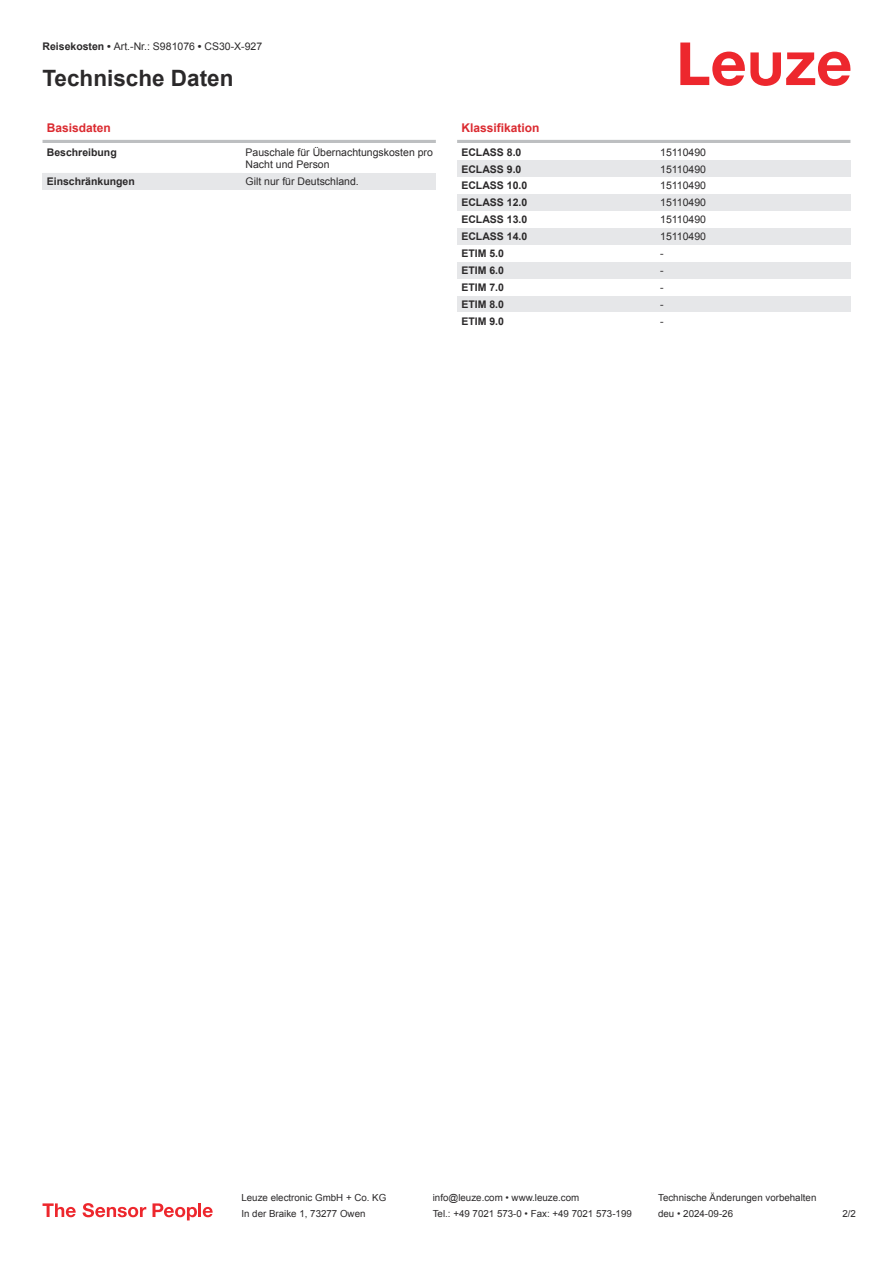
<style>
.page{position:relative;width:893px;height:1263px;background:#fff}
.page>*{position:absolute;margin:0;border:0;box-sizing:border-box;transform-origin:0 0}
.t1{font:700 22.5px "Arial";color:#2b292a}
.t2{font:700 12px "Arial";color:#db2a30}
.t3{font:10.5px/12.6px "Arial";color:#2b292a}
.t4{font:700 10.5px "Arial";color:#2b292a}
.t5{font:9.75px "Arial";color:#2b292a}
.s1{font-weight:700}
</style>
<div class="page">
<svg style="left:680px;top:43px;width:170px;height:43px"></svg>
<hr style="left:43px;top:140px;width:393px;height:3px;background:#bdbfc1">
<div style="left:43px;top:173px;width:199px;height:17px;background:#e6e7e9"></div>
<div style="left:242px;top:173px;width:194px;height:17px;background:#e6e7e9"></div>
<hr style="left:457px;top:140px;width:393px;height:3px;background:#bdbfc1">
<div style="left:457px;top:160px;width:200px;height:17px;background:#e6e7e9"></div>
<div style="left:657px;top:160px;width:193px;height:17px;background:#e6e7e9"></div>
<div style="left:457px;top:194px;width:200px;height:17px;background:#e6e7e9"></div>
<div style="left:657px;top:194px;width:193px;height:17px;background:#e6e7e9"></div>
<div style="left:457px;top:228px;width:200px;height:17px;background:#e6e7e9"></div>
<div style="left:657px;top:228px;width:193px;height:17px;background:#e6e7e9"></div>
<div style="left:457px;top:262px;width:200px;height:17px;background:#e6e7e9"></div>
<div style="left:657px;top:262px;width:193px;height:17px;background:#e6e7e9"></div>
<div style="left:457px;top:296px;width:200px;height:16px;background:#e6e7e9"></div>
<div style="left:657px;top:296px;width:193px;height:16px;background:#e6e7e9"></div>
<svg style="left:43px;top:1203px;width:33px;height:14px"></svg>
<svg style="left:83px;top:1203px;width:63px;height:14px"></svg>
<svg style="left:153px;top:1203px;width:44px;height:17px"></svg>
<hr style="left:198px;top:1203px;width:3px;height:14px;background:#ed272d">
<svg style="left:203px;top:1207px;width:10px;height:10px"></svg>
<p class="t3" style="left:43px;top:41px;width:221px"><span class="s1">Reisekosten •</span> Art.-Nr.: S981076 <span class="s1">•</span> CS30-X-927</p>
<h1 class="t1" style="left:43px;top:70px;width:192px">Technische Daten</h1>
<p class="t2" style="left:47px;top:123px;width:66px">Basisdaten</p>
<p class="t4" style="left:47px;top:148px;width:72px">Beschreibung</p>
<p class="t3" style="left:246px;top:147px;width:189px">Pauschale für Übernachtungskosten pro<br>Nacht und Person</p>
<p class="t4" style="left:47px;top:177px;width:90px">Einschränkungen</p>
<p class="t3" style="left:246px;top:176px;width:115px">Gilt nur für Deutschland.</p>
<p class="t2" style="left:461px;top:123px;width:80px">Klassifikation</p>
<p class="t4" style="left:461px;top:148px;width:62px">ECLASS 8.0</p>
<p class="t3" style="left:660px;top:147px;width:47px">15110490</p>
<p class="t4" style="left:461px;top:165px;width:62px">ECLASS 9.0</p>
<p class="t3" style="left:660px;top:164px;width:47px">15110490</p>
<p class="t4" style="left:461px;top:182px;width:67px">ECLASS 10.0</p>
<p class="t3" style="left:660px;top:180px;width:47px">15110490</p>
<p class="t4" style="left:461px;top:199px;width:67px">ECLASS 12.0</p>
<p class="t3" style="left:660px;top:197px;width:47px">15110490</p>
<p class="t4" style="left:461px;top:216px;width:67px">ECLASS 13.0</p>
<p class="t3" style="left:660px;top:214px;width:47px">15110490</p>
<p class="t4" style="left:461px;top:233px;width:67px">ECLASS 14.0</p>
<p class="t3" style="left:660px;top:231px;width:47px">15110490</p>
<p class="t4" style="left:461px;top:249px;width:44px">ETIM 5.0</p>
<p class="t3" style="left:660px;top:248px;width:5px">-</p>
<p class="t4" style="left:461px;top:266px;width:44px">ETIM 6.0</p>
<p class="t3" style="left:660px;top:265px;width:5px">-</p>
<p class="t4" style="left:461px;top:283px;width:44px">ETIM 7.0</p>
<p class="t3" style="left:660px;top:282px;width:5px">-</p>
<p class="t4" style="left:461px;top:300px;width:44px">ETIM 8.0</p>
<p class="t3" style="left:660px;top:299px;width:5px">-</p>
<p class="t4" style="left:461px;top:317px;width:44px">ETIM 9.0</p>
<p class="t3" style="left:660px;top:316px;width:5px">-</p>
<p class="t5" style="left:241px;top:1194px;width:146px">Leuze electronic GmbH + Co. KG</p>
<p class="t5" style="left:433px;top:1194px;width:148px">info@leuze.com • www.leuze.com</p>
<p class="t5" style="left:658px;top:1194px;width:160px">Technische Änderungen vorbehalten</p>
<p class="t5" style="left:241px;top:1210px;width:126px">In der Braike 1, 73277 Owen</p>
<p class="t5" style="left:433px;top:1210px;width:201px">Tel.: +49 7021 573-0 • Fax: +49 7021 573-199</p>
<p class="t5" style="left:658px;top:1210px;width:76px">deu • 2024-09-26</p>
<p class="t5" style="left:842px;top:1210px;width:15px">2 /2</p>
</div>
